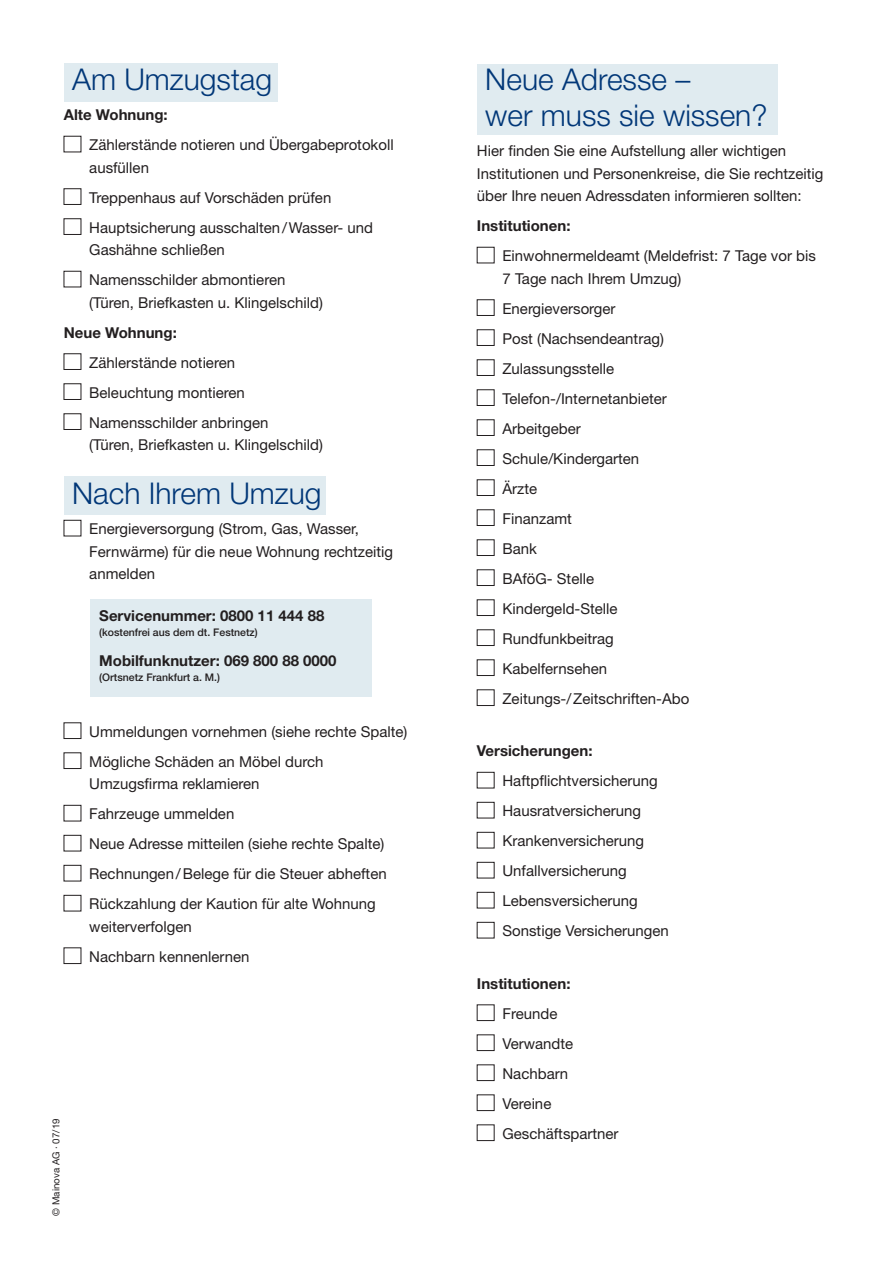
<style>
.page{position:relative;width:893px;height:1263px;background:#fff}
.page>*{position:absolute;margin:0;border:0;box-sizing:border-box;transform-origin:0 0}
.t1{font:300 30px/36px "Helvetica Neue LT Pro";color:#013778}
.t2{font:15px/30px "Helvetica Neue LT Pro";color:#231f20}
.t3{font:700 15px "Helvetica Neue LT Pro";color:#231f20}
.t4{font:500 10.5px "Helvetica Neue LT Pro";color:#231f20}
.t5{font:9.75px "Helvetica Neue LT Pro";color:#231f20}
</style>
<div class="page">
<div style="left:64px;top:64px;width:213px;height:38px;background:#e0ebf0"></div>
<div style="left:477px;top:64px;width:300px;height:70px;background:#e0ebf0"></div>
<div style="left:64px;top:476px;width:262px;height:38px;background:#e0ebf0"></div>
<div style="left:64px;top:271px;width:17px;height:16px;border:1px solid #231f20"></div>
<div style="left:64px;top:354px;width:17px;height:16px;border:1px solid #231f20"></div>
<div style="left:64px;top:384px;width:17px;height:16px;border:1px solid #231f20"></div>
<div style="left:64px;top:414px;width:17px;height:16px;border:1px solid #231f20"></div>
<div style="left:64px;top:520px;width:17px;height:16px;border:1px solid #231f20"></div>
<div style="left:64px;top:723px;width:17px;height:16px;border:1px solid #231f20"></div>
<div style="left:64px;top:753px;width:17px;height:16px;border:1px solid #231f20"></div>
<div style="left:64px;top:805px;width:17px;height:16px;border:1px solid #231f20"></div>
<div style="left:64px;top:835px;width:17px;height:16px;border:1px solid #231f20"></div>
<div style="left:64px;top:865px;width:17px;height:16px;border:1px solid #231f20"></div>
<div style="left:64px;top:895px;width:17px;height:16px;border:1px solid #231f20"></div>
<div style="left:64px;top:948px;width:17px;height:16px;border:1px solid #231f20"></div>
<div style="left:477px;top:247px;width:17px;height:16px;border:1px solid #231f20"></div>
<div style="left:477px;top:300px;width:17px;height:16px;border:1px solid #231f20"></div>
<div style="left:477px;top:330px;width:17px;height:16px;border:1px solid #231f20"></div>
<div style="left:477px;top:360px;width:17px;height:16px;border:1px solid #231f20"></div>
<div style="left:477px;top:390px;width:17px;height:16px;border:1px solid #231f20"></div>
<div style="left:477px;top:420px;width:17px;height:16px;border:1px solid #231f20"></div>
<div style="left:477px;top:450px;width:17px;height:16px;border:1px solid #231f20"></div>
<div style="left:477px;top:480px;width:17px;height:16px;border:1px solid #231f20"></div>
<div style="left:477px;top:510px;width:17px;height:16px;border:1px solid #231f20"></div>
<div style="left:477px;top:540px;width:17px;height:16px;border:1px solid #231f20"></div>
<div style="left:477px;top:570px;width:17px;height:16px;border:1px solid #231f20"></div>
<div style="left:477px;top:600px;width:17px;height:16px;border:1px solid #231f20"></div>
<div style="left:477px;top:630px;width:17px;height:16px;border:1px solid #231f20"></div>
<div style="left:477px;top:660px;width:17px;height:16px;border:1px solid #231f20"></div>
<div style="left:477px;top:690px;width:17px;height:16px;border:1px solid #231f20"></div>
<div style="left:477px;top:772px;width:17px;height:16px;border:1px solid #231f20"></div>
<div style="left:477px;top:802px;width:17px;height:16px;border:1px solid #231f20"></div>
<div style="left:477px;top:832px;width:17px;height:16px;border:1px solid #231f20"></div>
<div style="left:477px;top:862px;width:17px;height:16px;border:1px solid #231f20"></div>
<div style="left:477px;top:892px;width:17px;height:16px;border:1px solid #231f20"></div>
<div style="left:477px;top:922px;width:17px;height:16px;border:1px solid #231f20"></div>
<div style="left:477px;top:1005px;width:17px;height:16px;border:1px solid #231f20"></div>
<div style="left:477px;top:1035px;width:17px;height:16px;border:1px solid #231f20"></div>
<div style="left:477px;top:1065px;width:17px;height:16px;border:1px solid #231f20"></div>
<div style="left:477px;top:1095px;width:17px;height:16px;border:1px solid #231f20"></div>
<div style="left:477px;top:1125px;width:17px;height:16px;border:1px solid #231f20"></div>
<div style="left:90px;top:599px;width:282px;height:98px;background:#e0ebf0"></div>
<h1 class="t1" style="left:72px;top:61px;width:202px">Am Umzugstag</h1>
<p class="t3" style="left:64px;top:105px;width:105px">Alte Wohnung:</p>
<p class="t2" style="left:89px;top:133px;width:306px;line-height:22.5px">Zählerstände notieren und Übergabeprotokoll ausfüllen</p>
<p class="t2" style="left:89px;top:182px;width:285px">Treppenhaus auf Vorschäden prüfen<br>Hauptsicherung ausschalten/Wasser- und</p>
<p class="t2" style="left:89px;top:234px;width:198px">Gashähne schließen<br>Namensschilder abmontieren</p>
<p class="t2" style="left:89px;top:287px;width:235px">(Türen, Briefkasten u. Klingelschild)</p>
<p class="t3" style="left:64px;top:323px;width:115px">Neue Wohnung:</p>
<p class="t2" style="left:89px;top:347px;width:181px">Zählerstände notieren<br>Beleuchtung montieren<br>Namensschilder anbringen</p>
<p class="t2" style="left:89px;top:429px;width:235px">(Türen, Briefkasten u. Klingelschild)</p>
<h1 class="t1" style="left:72px;top:475px;width:251px">Nach Ihrem Umzug</h1>
<p class="t2" style="left:89px;top:517px;width:305px;line-height:22.5px">Energieversorgung (Strom, Gas, Wasser,<br>Fernwärme) für die neue Wohnung rechtzeitig anmelden</p>
<p class="t3" style="left:99px;top:606px;width:227px">Servicenummer: 0800 11 444 88</p>
<p class="t4" style="left:99px;top:626px;width:160px">(kostenfrei aus dem dt. Festnetz)</p>
<p class="t3" style="left:99px;top:651px;width:239px">Mobilfunknutzer: 069 800 88 0000</p>
<p class="t4" style="left:99px;top:671px;width:122px">(Ortsnetz Frankfurt a. M.)</p>
<p class="t2" style="left:89px;top:716px;width:320px">Ummeldungen vornehmen (siehe rechte Spalte)<br>Mögliche Schäden an Möbel durch</p>
<p class="t2" style="left:89px;top:768px;width:299px">Umzugsfirma reklamieren<br>Fahrzeuge ummelden<br>Neue Adresse mitteilen (siehe rechte Spalte)<br>Rechnungen/Belege für die Steuer abheften Rückzahlung der Kaution für alte Wohnung</p>
<p class="t2" style="left:89px;top:911px;width:162px">weiterverfolgen<br>Nachbarn kennenlernen</p>
<p class="t5" style="left:50px;top:1215px;width:99px;rotate:-90deg">© Mainova AG · 07/19</p>
<h1 class="t1" style="left:485px;top:61px;width:284px">Neue Adresse –<br>wer muss sie wissen?</h1>
<p class="t2" style="left:477px;top:139px;width:348px;line-height:22.5px">Hier finden Sie eine Aufstellung aller wichtigen<br>Institutionen und Personenkreise, die Sie rechtzeitig über Ihre neuen Adressdaten informieren sollten:</p>
<p class="t3" style="left:477px;top:216px;width:95px">Institutionen:</p>
<p class="t2" style="left:502px;top:244px;width:315px;line-height:22.5px">Einwohnermeldeamt (Meldefrist: 7 Tage vor bis<br>7 Tage nach Ihrem Umzug)</p>
<p class="t2" style="left:502px;top:293px;width:188px">Energieversorger<br>Post (Nachsendeantrag)<br>Zulassungsstelle<br>Telefon-/Internetanbieter<br>Arbeitgeber<br>Schule/Kindergarten<br>Ärzte<br>Finanzamt<br>Bank<br>BAföG- Stelle<br>Kindergeld-Stelle<br>Rundfunkbeitrag<br>Kabelfernsehen<br>Zeitungs-/Zeitschriften-Abo</p>
<p class="t3" style="left:477px;top:741px;width:117px">Versicherungen:</p>
<p class="t2" style="left:502px;top:765px;width:168px">Haftpflichtversicherung<br>Hausratversicherung<br>Krankenversicherung<br>Unfallversicherung<br>Lebensversicherung<br>Sonstige Versicherungen</p>
<p class="t3" style="left:477px;top:974px;width:95px">Institutionen:</p>
<p class="t2" style="left:502px;top:998px;width:118px">Freunde<br>Verwandte<br>Nachbarn<br>Vereine<br>Geschäftspartner</p>
</div>
